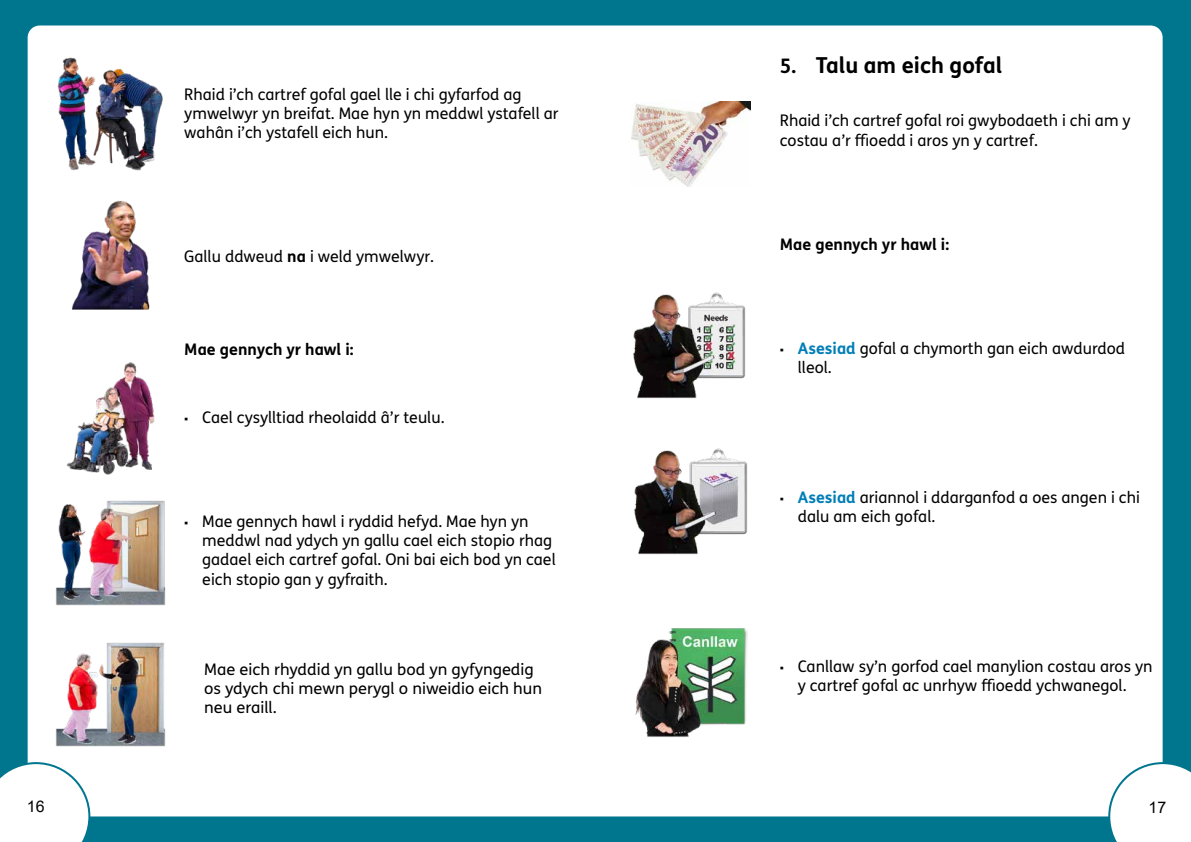
<style>
.page{position:relative;width:1191px;height:842px;background:#00768e}
.page>*{position:absolute;margin:0;border:0;box-sizing:border-box;transform-origin:0 0}
.t1{font:700 22px "FS Me Pro";color:#000}
.t2{font:16px/19.2px "FS Me Pro";color:#000}
.t3{font:700 16px "FS Me Pro";color:#000}
.t4{font:16px "Arial";color:#000}
.s1{font-weight:700}
.s2{font-family:"Verdana";font-size:12px}
.s3{font-size:20px}
.s4{font-weight:700;color:#007eb7}
</style>
<div class="page">
<div style="left:28px;top:26px;width:1134px;height:790px;background:#fff;border-radius:12px"></div>
<img style="left:72px;top:200px;width:78px;height:110px">
<img style="left:57px;top:57px;width:106px;height:113px">
<img style="left:66px;top:362px;width:89px;height:113px">
<img style="left:56px;top:500px;width:110px;height:106px">
<img style="left:56px;top:642px;width:110px;height:105px">
<img style="left:631px;top:102px;width:119px;height:85px">
<img style="left:633px;top:292px;width:113px;height:107px">
<img style="left:634px;top:448px;width:114px;height:107px">
<img style="left:635px;top:628px;width:112px;height:109px">
<svg style="left:0;top:762px;width:90px;height:80px"></svg>
<svg style="left:1108px;top:762px;width:83px;height:80px"></svg>
<p class="t2" style="left:184px;top:84px;width:376px">Rhaid i’ch cartref gofal gael lle i chi gyfarfod ag ymwelwyr yn breifat. Mae hyn yn meddwl ystafell ar wahân i’ch ystafell eich hun.</p>
<p class="t2" style="left:184px;top:247px;width:251px">Gallu ddweud <span class="s1">na</span> i weld ymwelwyr.</p>
<h2 class="t3" style="left:184px;top:337px;width:171px">Mae gennych yr hawl i:</h2>
<p class="t2" style="left:184px;top:407px;width:262px"><span class="s2">▪</span> Cael cysylltiad rheolaidd â’r teulu.</p>
<p class="t2" style="left:202px;top:511px;width:355px;text-indent:-18px"><span class="s2">▪</span> Mae gennych hawl i ryddid hefyd. Mae hyn yn meddwl nad ydych yn gallu cael eich stopio rhag gadael eich cartref gofal. Oni bai eich bod yn cael eich stopio gan y gyfraith.</p>
<p class="t2" style="left:204px;top:659px;width:339px">Mae eich rhyddid yn gallu bod yn gyfyngedig os ydych chi mewn perygl o niweidio eich hun neu eraill.</p>
<h1 class="t1" style="left:780px;top:48px;width:224px"><span class="s3">5.</span> Talu am eich gofal</h1>
<p class="t2" style="left:780px;top:111px;width:352px">Rhaid i’ch cartref gofal roi gwybodaeth i chi am y costau a’r foedd i aros yn y cartref.</p>
<p class="t3" style="left:780px;top:232px;width:171px">Mae gennych yr hawl i:</p>
<p class="t2" style="left:798px;top:339px;width:329px;text-indent:-18px"><span class="s2">▪</span> <span class="s4">Asesiad</span> gofal a chymorth gan eich awdurdod lleol.</p>
<p class="t2" style="left:798px;top:488px;width:343px;text-indent:-18px"><span class="s2">▪</span> <span class="s4">Asesiad</span> ariannol i ddarganfod a oes angen i chi dalu am eich gofal.</p>
<p class="t2" style="left:780px;top:656px;width:374px;text-align:center"><span class="s2">▪</span> Canllaw sy’n gorfod cael manylion costau aros yn y cartref gofal ac unrhyw foedd ychwanegol.</p>
<p class="t4" style="left:27px;top:795px;width:19px">16</p>
<p class="t4" style="left:1148px;top:796px;width:19px">17</p>
</div>
